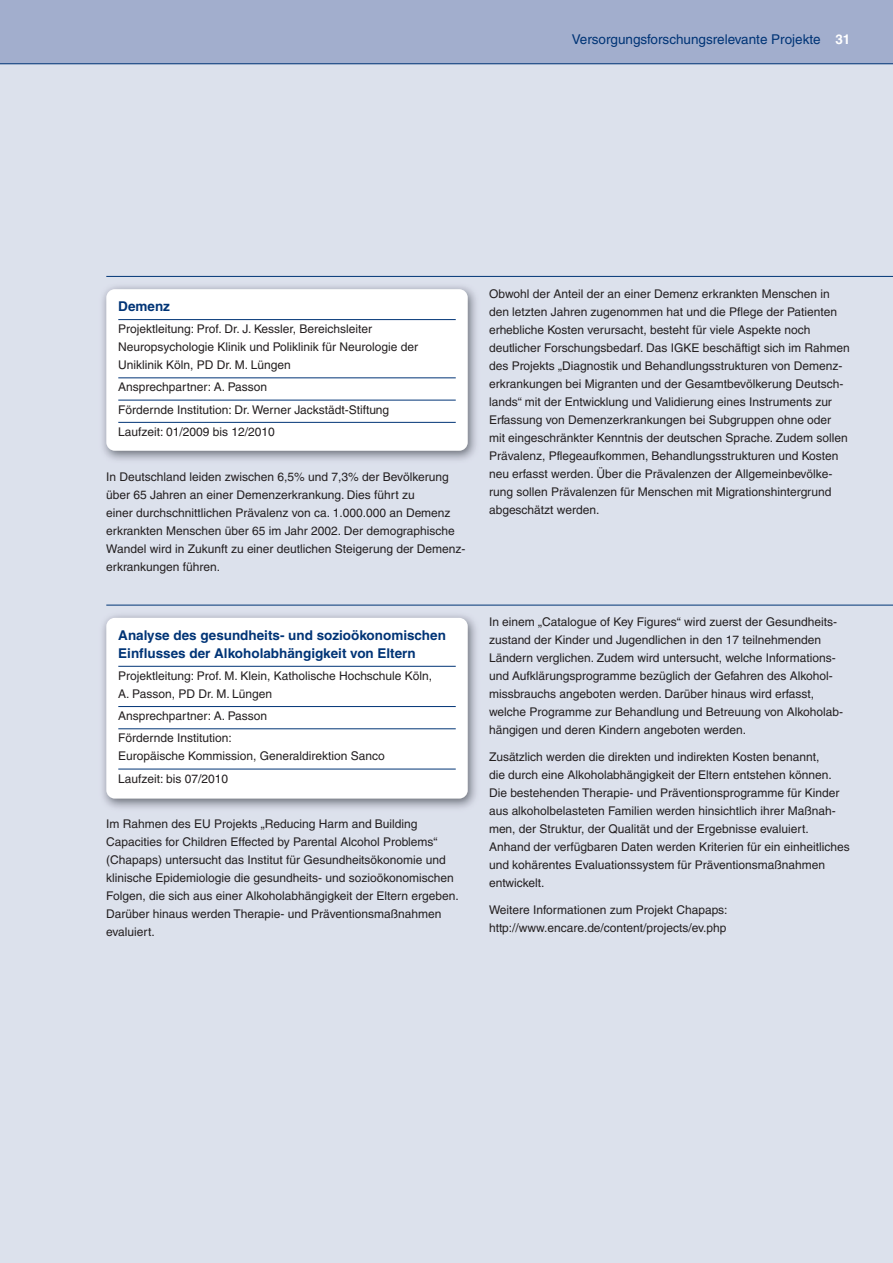
<style>
.page{position:relative;width:893px;height:1263px;background:#dce1ec}
.page>*{position:absolute;margin:0;border:0;box-sizing:border-box;transform-origin:0 0}
.t1{font:700 13.5px/18px "Helvetica";color:#003476}
.t2{font:13.5px "Helvetica";color:#003476}
.t3{font:12px/18px "Helvetica";color:#231f20}
.s1{font-weight:700;color:#fff}
</style>
<div class="page">
<div style="left:0;top:0;width:893px;height:64px;background:#a2aecd"></div>
<hr style="left:0;top:64px;width:893px;height:1px;background:#003476">
<hr style="left:106px;top:276px;width:787px;height:1px;background:#003476">
<img style="left:102px;top:286px;width:374px;height:174px">
<div style="left:106px;top:289px;width:362px;height:162px;background:#fff;border-radius:9px"></div>
<hr style="left:118px;top:319px;width:338px;height:1px;background:#003476">
<hr style="left:118px;top:378px;width:338px;height:1px;background:#003476">
<hr style="left:118px;top:400px;width:338px;height:1px;background:#003476">
<hr style="left:118px;top:422px;width:338px;height:1px;background:#003476">
<hr style="left:106px;top:605px;width:787px;height:1px;background:#003476">
<img style="left:102px;top:615px;width:374px;height:194px">
<div style="left:106px;top:618px;width:362px;height:180px;background:#fff;border-radius:9px"></div>
<hr style="left:118px;top:666px;width:338px;height:1px;background:#003476">
<hr style="left:118px;top:706px;width:338px;height:1px;background:#003476">
<hr style="left:118px;top:728px;width:338px;height:1px;background:#003476">
<hr style="left:118px;top:769px;width:338px;height:1px;background:#003476">
<p class="t2" style="left:572px;top:34px;width:280px">Versorgungsforschungsrelevante Projekte <span class="s1">31</span></p>
<p class="t1" style="left:118px;top:298px;width:53px">Demenz</p>
<p class="t3" style="left:118px;top:321px;width:301px">Projektleitung: Prof. Dr. J. Kessler, Bereichsleiter<br>Neuropsychologie Klinik und Poliklinik für Neurologie der<br>Uniklinik Köln, PD Dr. M. Lüngen</p>
<p class="t3" style="left:118px;top:377px;width:272px;line-height:22.2px">Ansprechpartner: A. Passon<br>Fördernde Institution: Dr. Werner Jackstädt-Stiftung<br>Laufzeit: 01/2009 bis 12/2010</p>
<p class="t3" style="left:106px;top:469px;width:361px">In Deutschland leiden zwischen 6,5% und 7,3% der Bevölkerung über 65 Jahren an einer Demenzerkrankung. Dies führt zu<br>einer durchschnittlichen Prävalenz von ca. 1.000.000 an Demenz erkrankten Menschen über 65 im Jahr 2002. Der demographische Wandel wird in Zukunft zu einer deutlichen Steigerung der Demenz&shy;erkrankungen führen.</p>
<p class="t1" style="left:118px;top:627px;width:329px">Analyse des gesundheits- und sozioökonomischen<br>Einflusses der Alkoholabhängigkeit von Eltern</p>
<p class="t3" style="left:118px;top:668px;width:315px">Projektleitung: Prof. M. Klein, Katholische Hochschule Köln,<br>A. Passon, PD Dr. M. Lüngen</p>
<p class="t3" style="left:118px;top:706px;width:150px;line-height:22.2px">Ansprechpartner: A. Passon<br>Fördernde Institution:</p>
<p class="t3" style="left:118px;top:746px;width:268px;line-height:22.2px">Europäische Kommission, Generaldirektion Sanco<br>Laufzeit: bis 07/2010</p>
<p class="t3" style="left:106px;top:816px;width:354px">Im Rahmen des EU Projekts „Reducing Harm and Building Capacities for Children Effected by Parental Alcohol Problems“ (Chapaps) untersucht das Institut für Gesundheitsökonomie und klinische Epidemiologie die gesundheits- und sozioökonomischen Folgen, die sich aus einer Alkoholabhängigkeit der Eltern ergeben.<br>Darüber hinaus werden Therapie- und Präventionsmaßnahmen evaluiert.</p>
<p class="t3" style="left:489px;top:286px;width:362px">Obwohl der Anteil der an einer Demenz erkrankten Menschen in den letzten Jahren zugenommen hat und die Pflege der Patienten erhebliche Kosten verursacht, besteht für viele Aspekte noch deutlicher Forschungsbedarf. Das IGKE beschäftigt sich im Rahmen des Projekts „Diagnostik und Behandlungsstrukturen von Demenz&shy;erkrankungen bei Migranten und der Gesamtbevölkerung Deutsch&shy;lands“ mit der Entwicklung und Validierung eines Instruments zur Erfassung von Demenzerkrankungen bei Subgruppen ohne oder mit eingeschränkter Kenntnis der deutschen Sprache. Zudem sollen Prävalenz, Pflegeaufkommen, Behandlungsstrukturen und Kosten neu erfasst werden. Über die Prävalenzen der Allgemeinbevölke&shy;rung sollen Prävalenzen für Menschen mit Migrationshintergrund abgeschätzt werden.</p>
<p class="t3" style="left:489px;top:614px;width:356px">In einem „Catalogue of Key Figures“ wird zuerst der Gesundheits&shy;zustand der Kinder und Jugendlichen in den 17 teilnehmenden Ländern verglichen. Zudem wird untersucht, welche Informations&shy;und Aufklärungsprogramme bezüglich der Gefahren des Alkohol&shy;missbrauchs angeboten werden. Darüber hinaus wird erfasst, welche Programme zur Behandlung und Betreuung von Alkoholab&shy;hängigen und deren Kindern angeboten werden.</p>
<p class="t3" style="left:489px;top:749px;width:362px">Zusätzlich werden die direkten und indirekten Kosten benannt,<br>die durch eine Alkoholabhängigkeit der Eltern entstehen können.<br>Die bestehenden Therapie- und Präventionsprogramme für Kinder aus alkoholbelasteten Familien werden hinsichtlich ihrer Maßnah&shy;men, der Struktur, der Qualität und der Ergebnisse evaluiert.<br>Anhand der verfügbaren Daten werden Kriterien für ein einheitliches und kohärentes Evaluationssystem für Präventionsmaßnahmen entwickelt.</p>
<p class="t3" style="left:489px;top:901px;width:240px">Weitere Informationen zum Projekt Chapaps: http://www.encare.de/content/projects/ev.php</p>
</div>
